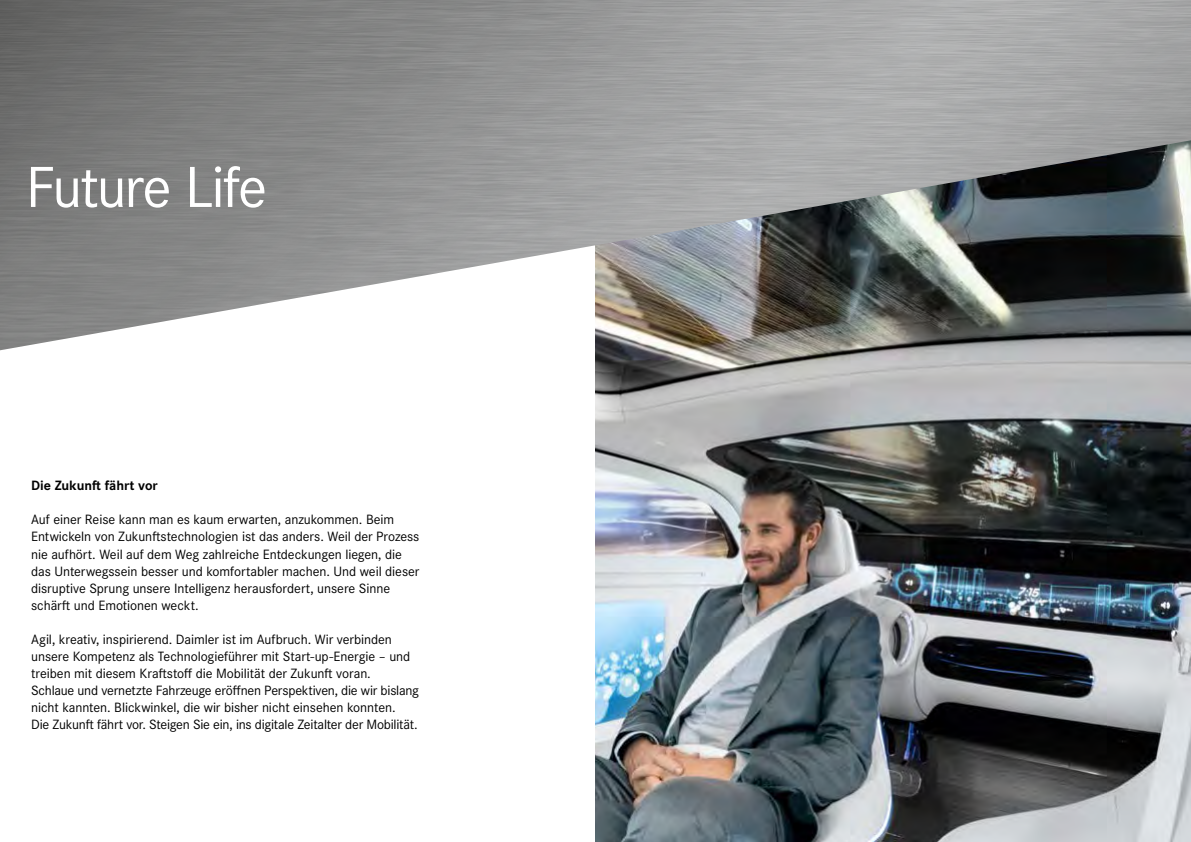
<style>
.page{position:relative;width:1191px;height:842px;background:#fff}
.page>*{position:absolute;margin:0;border:0;box-sizing:border-box;transform-origin:0 0}
.t1{font:60px "Daimler CS";letter-spacing:-.035em;color:#fff}
.t2{font:14px/17px "Daimler CS";letter-spacing:-.005em;color:#000}
.t3{font:700 14px "Daimler CS";letter-spacing:-.005em;color:#000}
</style>
<div class="page">
<img style="left:595px;top:350px;width:596px;height:492px">
<img style="left:0;top:0;width:1191px;height:350px">
<h1 class="t1" style="left:26px;top:143px;width:243px">Future Life</h1>
<p class="t3" style="left:31px;top:475px;width:128px">Die Zukunft fährt vor</p>
<p class="t2" style="left:31px;top:510px;width:390px">Auf einer Reise kann man es kaum erwarten, anzukommen. Beim Entwickeln von Zukunftstechnologien ist das anders. Weil der Prozess nie aufhört. Weil auf dem Weg zahlreiche Entdeckungen liegen, die das Unterwegssein besser und komfortabler machen. Und weil dieser disruptive Sprung unsere Intelligenz herausfordert, unsere Sinne schärft und Emotionen weckt.</p>
<p class="t2" style="left:31px;top:629px;width:389px">Agil, kreativ, inspirierend. Daimler ist im Aufbruch. Wir verbinden unsere Kompetenz als Technologieführer mit Start-up-Energie – und treiben mit diesem Kraftstoff die Mobilität der Zukunft voran.<br>Schlaue und vernetzte Fahrzeuge eröffnen Perspektiven, die wir bislang nicht kannten. Blickwinkel, die wir bisher nicht einsehen konnten.<br>Die Zukunft fährt vor. Steigen Sie ein, ins digitale Zeitalter der Mobilität.</p>
</div>
